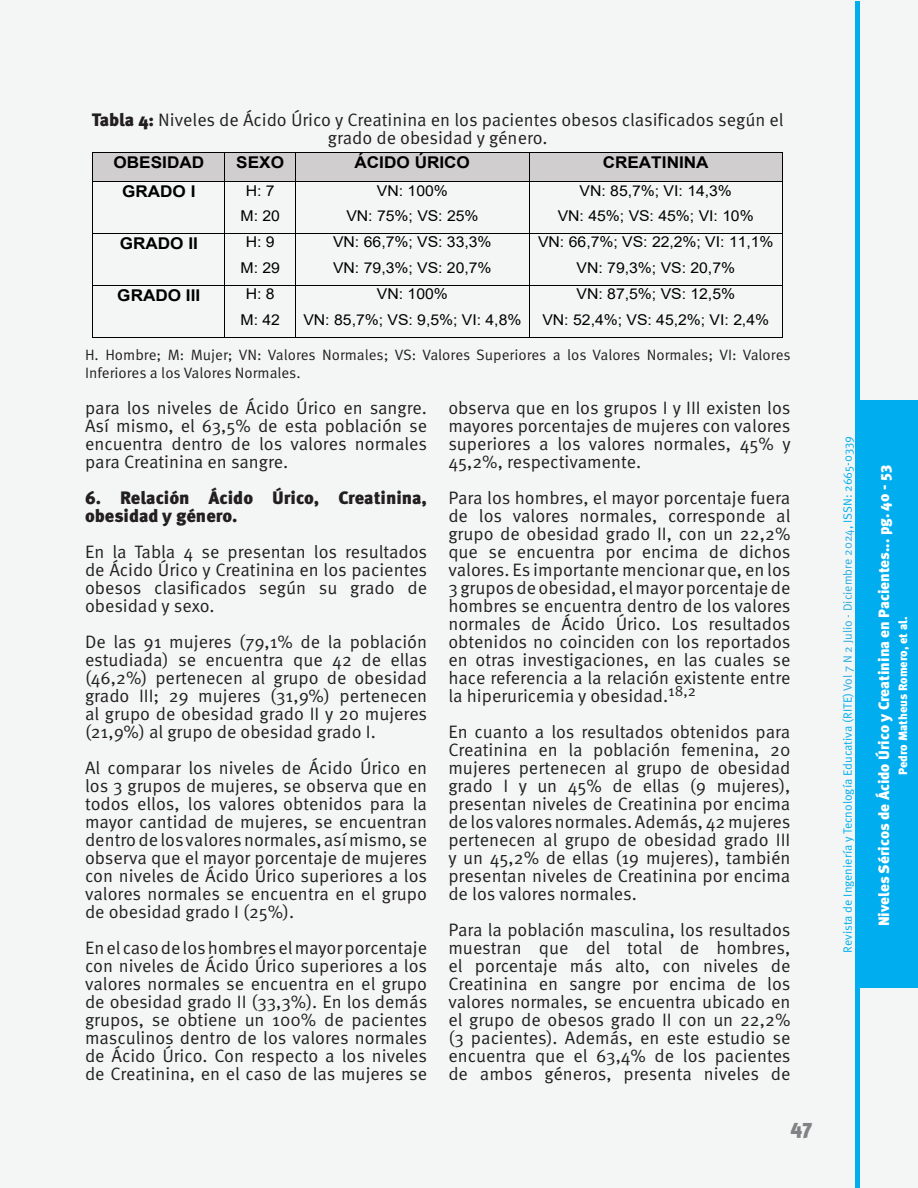
<style>
.page{position:relative;width:918px;height:1188px;background:#f4f6f6}
.page>*{position:absolute;margin:0;border:0;box-sizing:border-box;transform-origin:0 0}
.t1{font:900 21px "Meta Pro";color:#808285}
.txt{font:18px/18px "Meta Pro";color:#231f20;text-align:justify}
.txt-2{font:900 18px/18px "Meta Pro";color:#231f20}
.t2{font:700 16.2px "Arial";color:#000;scale:1.06 1}
.Pie_Imagen{font:15px/18px "Meta Pro";color:#231f20}
.t3{font:900 15px "Meta Pro";color:#fff}
.t4{font:14.85px/25.7px "Arial";color:#000;text-align:center;scale:1.06 1}
.t5{font:12px "Meta Pro";color:#00aeef}
.t6{font:900 12px "Meta Pro";color:#fff}
.s1{font-weight:900}
.s2{color:#29abe2}
</style>
<div class="page">
<div style="left:859px;top:400px;width:59px;height:588px;background:#00aeef"></div>
<hr style="left:855px;top:2px;width:4px;height:1186px;background:#00aeef">
<div style="left:93px;top:153px;width:131px;height:28px;background:#d0cece"></div>
<div style="left:225px;top:153px;width:70px;height:28px;background:#d0cece"></div>
<div style="left:296px;top:153px;width:233px;height:28px;background:#d0cece"></div>
<div style="left:529px;top:153px;width:253px;height:28px;background:#d0cece"></div>
<hr style="left:93px;top:152px;width:131px;height:1px;background:#000">
<hr style="left:225px;top:152px;width:70px;height:1px;background:#000">
<hr style="left:296px;top:152px;width:233px;height:1px;background:#000">
<hr style="left:529px;top:152px;width:253px;height:1px;background:#000">
<hr style="left:93px;top:181px;width:131px;height:1px;background:#000">
<svg style="left:224px;top:152px;width:1px;height:30px"></svg>
<hr style="left:225px;top:181px;width:70px;height:1px;background:#000">
<svg style="left:295px;top:152px;width:1px;height:30px"></svg>
<hr style="left:296px;top:181px;width:233px;height:1px;background:#000">
<svg style="left:529px;top:153px;width:1px;height:28px"></svg>
<hr style="left:529px;top:181px;width:253px;height:1px;background:#000">
<svg style="left:782px;top:152px;width:1px;height:30px"></svg>
<hr style="left:93px;top:182px;width:1px;height:51px;background:#000">
<hr style="left:224px;top:182px;width:1px;height:51px;background:#000">
<hr style="left:295px;top:182px;width:1px;height:51px;background:#000">
<hr style="left:529px;top:182px;width:1px;height:51px;background:#000">
<hr style="left:782px;top:182px;width:1px;height:51px;background:#000">
<hr style="left:93px;top:233px;width:131px;height:1px;background:#000">
<hr style="left:225px;top:233px;width:70px;height:1px;background:#000">
<hr style="left:296px;top:233px;width:233px;height:1px;background:#000">
<hr style="left:529px;top:233px;width:253px;height:1px;background:#000">
<hr style="left:93px;top:234px;width:1px;height:51px;background:#000">
<hr style="left:224px;top:234px;width:1px;height:51px;background:#000">
<hr style="left:295px;top:234px;width:1px;height:51px;background:#000">
<hr style="left:529px;top:234px;width:1px;height:51px;background:#000">
<hr style="left:782px;top:234px;width:1px;height:51px;background:#000">
<hr style="left:93px;top:285px;width:131px;height:1px;background:#000">
<hr style="left:225px;top:285px;width:70px;height:1px;background:#000">
<hr style="left:296px;top:285px;width:233px;height:1px;background:#000">
<hr style="left:529px;top:285px;width:253px;height:1px;background:#000">
<hr style="left:93px;top:285px;width:1px;height:52px;background:#000">
<hr style="left:93px;top:337px;width:131px;height:1px;background:#000">
<hr style="left:224px;top:285px;width:1px;height:52px;background:#000">
<hr style="left:225px;top:337px;width:70px;height:1px;background:#000">
<hr style="left:295px;top:285px;width:1px;height:52px;background:#000">
<hr style="left:296px;top:337px;width:233px;height:1px;background:#000">
<hr style="left:529px;top:285px;width:1px;height:52px;background:#000">
<hr style="left:529px;top:337px;width:253px;height:1px;background:#000">
<hr style="left:782px;top:285px;width:1px;height:52px;background:#000">
<p class="txt" style="left:92px;top:111px;width:694px;text-align:center"><span class="s1">Tabla 4:</span> Niveles de Ácido Úrico y Creatinina en los pacientes obesos clasificados según el grado de obesidad y género.</p>
<p class="t2" style="left:114px;top:151px;width:87px">OBESIDAD</p>
<p class="t2" style="left:236px;top:151px;width:47px">SEXO</p>
<p class="t2" style="left:355px;top:151px;width:110px">ÁCIDO ÚRICO</p>
<p class="t2" style="left:603px;top:151px;width:101px">CREATININA</p>
<p class="t2" style="left:122px;top:180px;width:71px">GRADO I</p>
<p class="t4" style="left:241px;top:177px;width:39px">H: 7<br>M: 20</p>
<p class="t4" style="left:346px;top:177px;width:126px">VN: 100%<br>VN: 75%; VS: 25%</p>
<p class="t4" style="left:558px;top:177px;width:186px">VN: 85,7%; VI: 14,3%<br>VN: 45%; VS: 45%; VI: 10%</p>
<p class="t2" style="left:120px;top:232px;width:75px">GRADO II</p>
<p class="t4" style="left:241px;top:229px;width:39px">H: 9<br>M: 29</p>
<p class="t4" style="left:333px;top:229px;width:151px;text-align:left">VN: 66,7%; VS: 33,3%<br>VN: 79,3%; VS: 20,7%</p>
<p class="t4" style="left:538px;top:229px;width:224px">VN: 66,7%; VS: 22,2%; VI: 11,1%<br>VN: 79,3%; VS: 20,7%</p>
<p class="t2" style="left:117px;top:284px;width:80px">GRADO III</p>
<p class="t4" style="left:241px;top:281px;width:39px">H: 8<br>M: 42</p>
<p class="t4" style="left:303px;top:281px;width:207px">VN: 100%<br>VN: 85,7%; VS: 9,5%; VI: 4,8%</p>
<p class="t4" style="left:542px;top:281px;width:215px">VN: 87,5%; VS: 12,5%<br>VN: 52,4%; VS: 45,2%; VI: 2,4%</p>
<p class="Pie_Imagen" style="left:85px;top:346px;width:707px">H. Hombre; M: Mujer; VN: Valores Normales; VS: Valores Superiores a los Valores Normales; VI: Valores<br>Inferiores a los Valores Normales.</p>
<p class="txt" style="left:85px;top:399px;width:344px">para los niveles de Ácido Úrico en sangre.<br>Así mismo, el 63,5% de esta población se encuentra dentro de los valores normales para Creatinina en sangre.</p>
<p class="txt-2" style="left:85px;top:489px;width:344px">6. Relación Ácido Úrico, Creatinina, obesidad y género.</p>
<p class="txt" style="left:85px;top:543px;width:344px">En la Tabla 4 se presentan los resultados de Ácido Úrico y Creatinina en los pacientes obesos clasificados según su grado de obesidad y sexo.</p>
<p class="txt" style="left:85px;top:633px;width:344px">De las 91 mujeres (79,1% de la población estudiada) se encuentra que 42 de ellas (46,2%) pertenecen al grupo de obesidad grado III; 29 mujeres (31,9%) pertenecen al grupo de obesidad grado II y 20 mujeres (21,9%) al grupo de obesidad grado I.</p>
<p class="txt" style="left:85px;top:759px;width:344px">Al comparar los niveles de Ácido Úrico en los 3 grupos de mujeres, se observa que en todos ellos, los valores obtenidos para la mayor cantidad de mujeres, se encuentran dentro de los valores normales, así mismo, se observa que el mayor porcentaje de mujeres con niveles de Ácido Úrico superiores a los valores normales se encuentra en el grupo de obesidad grado I (25%).</p>
<p class="txt" style="left:85px;top:939px;width:344px">En el caso de los hombres el mayor porcentaje con niveles de Ácido Úrico superiores a los valores normales se encuentra en el grupo de obesidad grado II (33,3%). En los demás grupos, se obtiene un 100% de pacientes masculinos dentro de los valores normales de Ácido Úrico. Con respecto a los niveles de Creatinina, en el caso de las mujeres se</p>
<p class="txt" style="left:448px;top:399px;width:344px">observa que en los grupos I y III existen los mayores porcentajes de mujeres con valores superiores a los valores normales, 45% y 45,2%, respectivamente.</p>
<p class="txt" style="left:448px;top:489px;width:344px">Para los hombres, el mayor porcentaje fuera de los valores normales, corresponde al grupo de obesidad grado II, con un 22,2% que se encuentra por encima de dichos valores. Es importante mencionar que, en los 3 grupos de obesidad, el mayor porcentaje de hombres se encuentra dentro de los valores normales de Ácido Úrico. Los resultados obtenidos no coinciden con los reportados en otras investigaciones, en las cuales se hace referencia a la relación existente entre la hiperuricemia y obesidad.<sup>18,2</sup></p>
<p class="txt" style="left:448px;top:723px;width:344px">En cuanto a los resultados obtenidos para Creatinina en la población femenina, 20 mujeres pertenecen al grupo de obesidad grado I y un 45% de ellas (9 mujeres), presentan niveles de Creatinina por encima de los valores normales. Además, 42 mujeres pertenecen al grupo de obesidad grado III y un 45,2% de ellas (19 mujeres), también presentan niveles de Creatinina por encima de los valores normales.</p>
<p class="txt" style="left:448px;top:921px;width:344px">Para la población masculina, los resultados muestran que del total de hombres, el porcentaje más alto, con niveles de Creatinina en sangre por encima de los valores normales, se encuentra ubicado en el grupo de obesos grado II con un 22,2% (3 pacientes). Además, en este estudio se encuentra que el 63,4% de los pacientes de ambos géneros, presenta niveles de</p>
<p class="t1" style="left:790px;top:1113px;width:23px">47</p>
<p class="t5" style="left:840px;top:953px;width:518px;rotate:-90deg">Revista de Ingeniería y Tecnología Educativa (RITE) <span class="s2">Vol 7 N 2 Julio - Diciembre 2024</span>, ISSN: 2665-0339</p>
<p class="t3" style="left:875px;top:926px;width:463px;rotate:-90deg">Niveles Séricos de Ácido Úrico y Creatinina en Pacientes... pg. 40 - 53</p>
<p class="t6" style="left:895px;top:775px;width:160px;rotate:-90deg">Pedro Matheus Romero, et al.</p>
</div>
